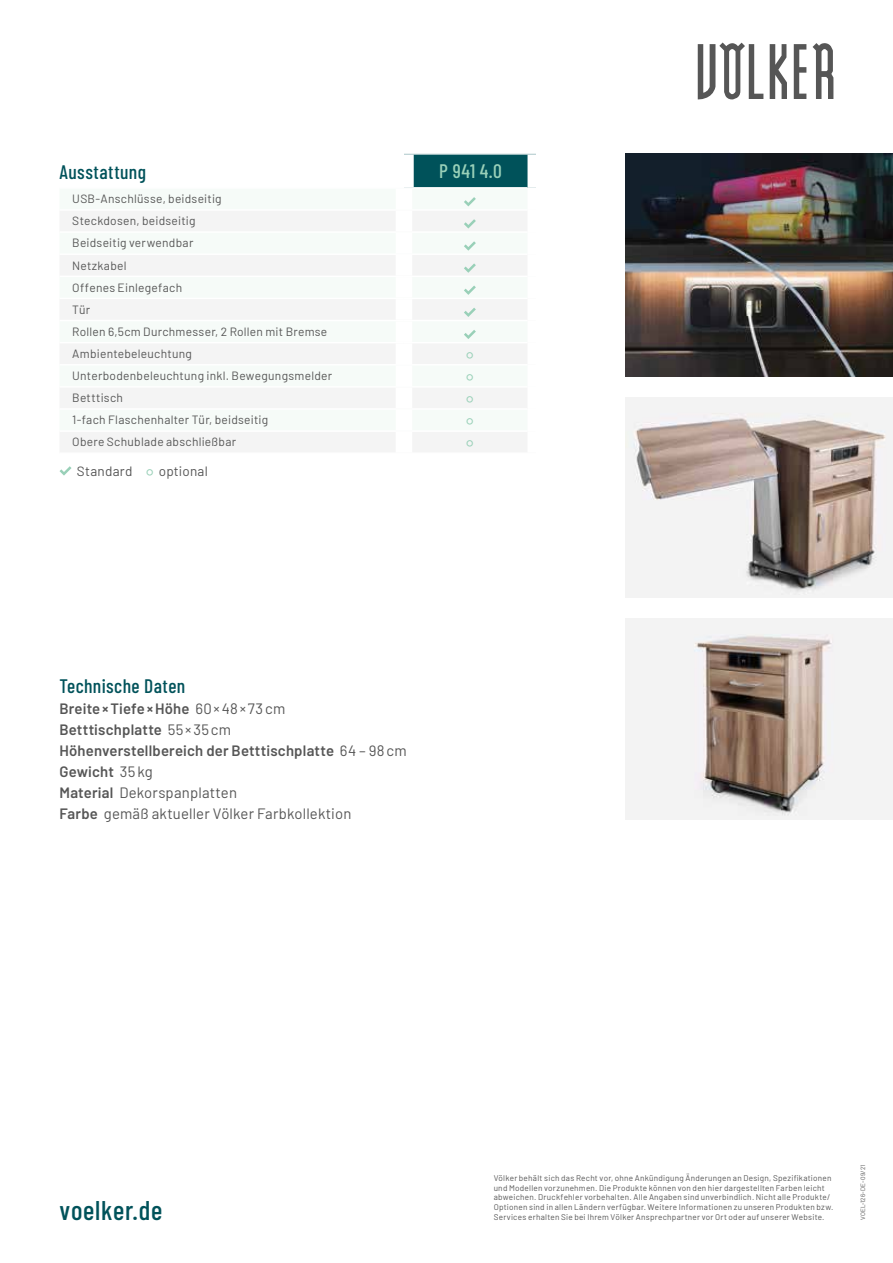
<style>
.page{position:relative;width:893px;height:1263px;background:#fff}
.page>*{position:absolute;margin:0;border:0;box-sizing:border-box;transform-origin:0 0}
.t1{font:500 27px "Barlow Condensed";letter-spacing:.025em;color:#00525a}
.t2{font:500 19.5px "Barlow Condensed";letter-spacing:.02em;color:#00525a}
.t3{font:500 19.5px "Barlow Condensed";color:#99d0b8}
.t4{font:19.5px "Barlow";color:#99d0b8}
.t5{font:600 15px/21px "Barlow";letter-spacing:.01em;color:#565656}
.t6{font:13.5px "Barlow";letter-spacing:.02em;color:#565656}
.t7{font:12px/22px "Barlow";letter-spacing:.02em;color:#565656}
.t8{font:8.25px/9.9px "Barlow";letter-spacing:.03em;color:#565656}
.t9{font:6.3px "Barlow";letter-spacing:.03em;color:#565656}
.s1{font-weight:400}
</style>
<div class="page">
<svg style="left:698px;top:43px;width:65px;height:56px"></svg>
<svg style="left:770px;top:44px;width:17px;height:55px"></svg>
<svg style="left:794px;top:44px;width:12px;height:55px"></svg>
<svg style="left:813px;top:43px;width:20px;height:56px"></svg>
<img style="left:626px;top:153px;width:267px;height:223px">
<img style="left:626px;top:619px;width:267px;height:200px">
<img style="left:626px;top:397px;width:267px;height:201px">
<div style="left:404px;top:154px;width:132px;height:34px;background:#00525a"></div>
<div style="left:60px;top:211px;width:467px;height:241px;background:#f4f4f4"></div>
<div style="left:394px;top:155px;width:20px;height:32px;background:#fff"></div>
<div style="left:527px;top:155px;width:17px;height:33px;background:#fff"></div>
<div style="left:396px;top:211px;width:16px;height:20px;background:#fff"></div>
<div style="left:396px;top:233px;width:16px;height:20px;background:#fff"></div>
<div style="left:396px;top:255px;width:16px;height:21px;background:#fff"></div>
<div style="left:396px;top:277px;width:16px;height:21px;background:#fff"></div>
<div style="left:396px;top:299px;width:16px;height:21px;background:#fff"></div>
<div style="left:396px;top:321px;width:16px;height:21px;background:#fff"></div>
<div style="left:396px;top:343px;width:16px;height:21px;background:#fff"></div>
<div style="left:396px;top:365px;width:16px;height:21px;background:#fff"></div>
<div style="left:396px;top:388px;width:16px;height:20px;background:#fff"></div>
<div style="left:396px;top:410px;width:16px;height:20px;background:#fff"></div>
<div style="left:396px;top:432px;width:16px;height:20px;background:#fff"></div>
<hr style="left:404px;top:187px;width:123px;height:2px;background:#fff">
<hr style="left:60px;top:253px;width:344px;height:2px;background:#fff">
<hr style="left:404px;top:253px;width:123px;height:2px;background:#fff">
<hr style="left:60px;top:276px;width:344px;height:1px;background:#fff">
<hr style="left:404px;top:276px;width:123px;height:1px;background:#fff">
<hr style="left:60px;top:298px;width:344px;height:1px;background:#fff">
<hr style="left:404px;top:298px;width:123px;height:1px;background:#fff">
<hr style="left:60px;top:320px;width:344px;height:1px;background:#fff">
<hr style="left:404px;top:320px;width:123px;height:1px;background:#fff">
<hr style="left:60px;top:342px;width:344px;height:1px;background:#fff">
<hr style="left:404px;top:342px;width:123px;height:1px;background:#fff">
<hr style="left:60px;top:364px;width:344px;height:1px;background:#fff">
<hr style="left:404px;top:364px;width:123px;height:1px;background:#fff">
<hr style="left:60px;top:408px;width:344px;height:2px;background:#fff">
<hr style="left:60px;top:430px;width:344px;height:2px;background:#fff">
<hr style="left:404px;top:430px;width:123px;height:2px;background:#fff">
<hr style="left:404px;top:153px;width:140px;height:2px;background:#fff">
<hr style="left:60px;top:231px;width:344px;height:2px;background:#fff">
<hr style="left:404px;top:231px;width:123px;height:2px;background:#fff">
<hr style="left:60px;top:386px;width:344px;height:2px;background:#fff">
<hr style="left:404px;top:386px;width:123px;height:2px;background:#fff">
<hr style="left:404px;top:408px;width:123px;height:2px;background:#fff">
<svg style="left:464px;top:197px;width:12px;height:9px"></svg>
<svg style="left:464px;top:219px;width:12px;height:10px"></svg>
<svg style="left:464px;top:241px;width:12px;height:10px"></svg>
<svg style="left:464px;top:263px;width:12px;height:10px"></svg>
<svg style="left:464px;top:286px;width:12px;height:9px"></svg>
<svg style="left:464px;top:308px;width:12px;height:9px"></svg>
<svg style="left:464px;top:330px;width:12px;height:9px"></svg>
<svg style="left:60px;top:466px;width:12px;height:10px"></svg>
<h2 class="t2" style="left:60px;top:158px;width:88px">Ausstattung</h2>
<h2 class="t3" style="left:439px;top:157px;width:64px">P 941 4.0</h2>
<h3 class="t7" style="left:72px;top:187px;width:257px">USB-Anschlüsse, beidseitig<br>Steckdosen, beidseitig<br>Beidseitig verwendbar<br>Netzkabel<br>Offenes Einlegefach<br>Tür<br>Rollen 6,5cm Durchmesser, 2 Rollen mit Bremse<br>Ambientebeleuchtung</h3>
<h2 class="t4" style="left:466px;top:347px;width:9px">°</h2>
<h3 class="t7" style="left:72px;top:364px;width:261px">Unterbodenbeleuchtung inkl. Bewegungsmelder</h3>
<h2 class="t4" style="left:466px;top:369px;width:9px">°</h2>
<h3 class="t7" style="left:72px;top:386px;width:52px">Betttisch</h3>
<h2 class="t4" style="left:466px;top:391px;width:9px">°</h2>
<h3 class="t7" style="left:72px;top:408px;width:197px">1-fach Flaschenhalter Tür, beidseitig</h3>
<h2 class="t4" style="left:466px;top:413px;width:9px">°</h2>
<h3 class="t7" style="left:72px;top:430px;width:165px">Obere Schublade abschließbar</h3>
<h2 class="t4" style="left:466px;top:435px;width:9px">°</h2>
<h3 class="t6" style="left:77px;top:461px;width:57px">Standard</h3>
<h2 class="t4" style="left:146px;top:463px;width:9px">°</h2>
<h3 class="t6" style="left:159px;top:461px;width:51px">optional</h3>
<h2 class="t2" style="left:60px;top:672px;width:127px">Technische Daten</h2>
<h3 class="t5" style="left:60px;top:697px;width:349px">Breite×Tiefe×Höhe <span class="s1">60×48×73cm<br></span>Betttischplatte <span class="s1">55×35cm<br></span>Höhenverstellbereich der Betttischplatte <span class="s1">64 – 98cm </span>Gewicht <span class="s1">35kg<br></span>Material <span class="s1">Dekorspanplatten<br></span>Farbe <span class="s1">gemäß aktueller Völker Farbkollektion</span></h3>
<h1 class="t1" style="left:60px;top:1191px;width:104px">voelker.de</h1>
<p class="t8" style="left:494px;top:1172px;width:341px">Völker behält sich das Recht vor, ohne Ankündigung Änderungen an Design, Spezifikationen und Modellen vorzunehmen. Die Produkte können von den hier dargestellten Farben leicht abweichen. Druckfehler vorbehalten. Alle Angaben sind unverbindlich. Nicht alle Produkte/ Optionen sind in allen Ländern verfügbar. Weitere Informationen zu unseren Produkten bzw.<br>Services erhalten Sie bei Ihrem Völker Ansprechpartner vor Ort oder auf unserer Website.</p>
<p class="t9" style="left:858px;top:1220px;width:57px;rotate:-90deg">VOEL-126-DE-09/21</p>
</div>
